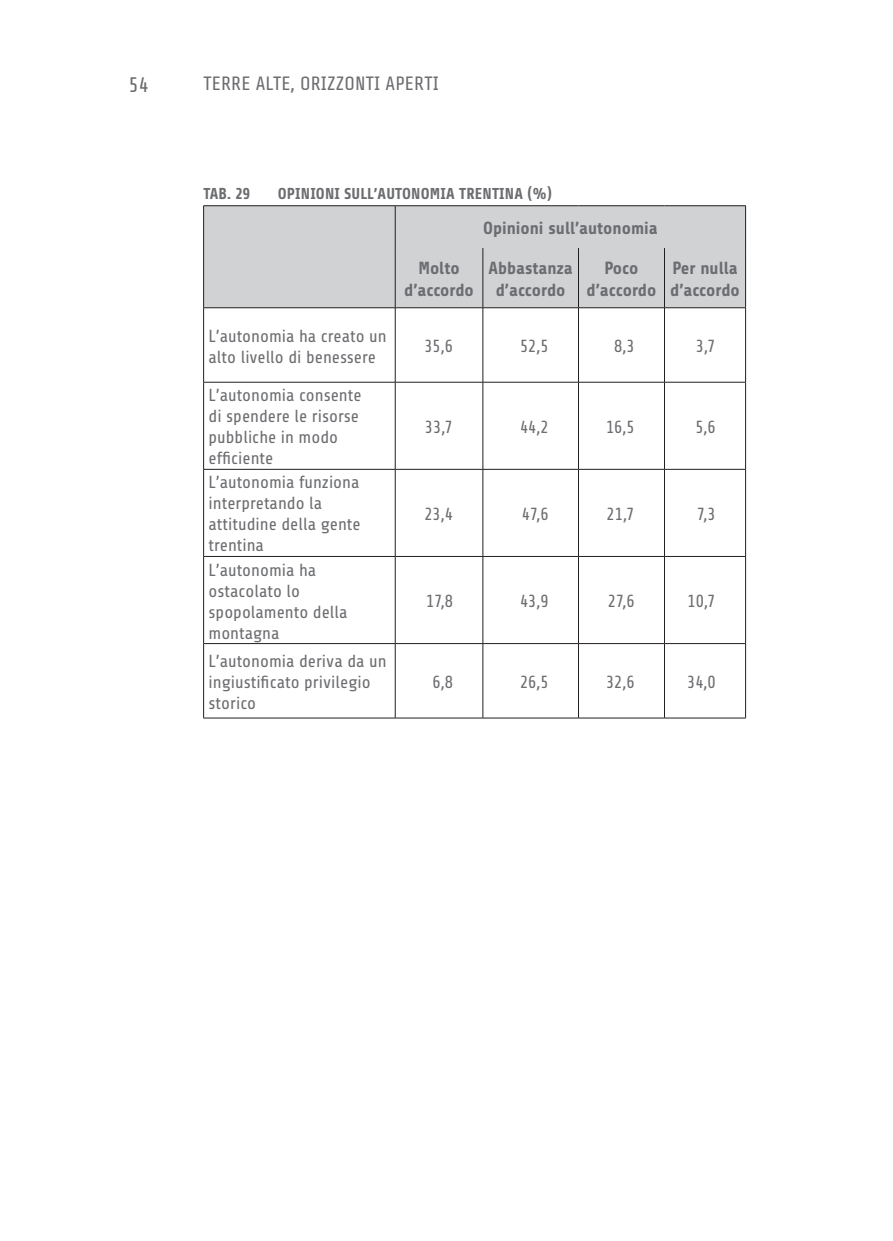
<style>
.page{position:relative;width:893px;height:1241px;background:#fff}
.page>*{position:absolute;margin:0;border:0;box-sizing:border-box;transform-origin:0 0}
.t1{font:21px "Share Tech";color:#6c6d70}
.t2{font:19.25px "Share Tech";letter-spacing:.01em;color:#6c6d70}
.t3{font:17.5px/21px "Share";color:#6c6d70}
.t4{font:700 17.5px/21px "Share";color:#6c6d70;text-align:center}
.t5{font:700 15.75px "Share";letter-spacing:.01em;color:#6c6d70}
</style>
<div class="page">
<div style="left:204px;top:206px;width:541px;height:101px;background:#d1d2d4"></div>
<hr style="left:203px;top:205px;width:192px;height:1px;background:#231f20">
<hr style="left:203px;top:206px;width:1px;height:42px;background:#231f20">
<hr style="left:395px;top:205px;width:88px;height:1px;background:#231f20">
<hr style="left:395px;top:206px;width:1px;height:42px;background:#231f20">
<hr style="left:483px;top:205px;width:95px;height:1px;background:#231f20">
<hr style="left:578px;top:205px;width:86px;height:1px;background:#231f20">
<hr style="left:664px;top:205px;width:82px;height:1px;background:#231f20">
<hr style="left:745px;top:206px;width:1px;height:42px;background:#231f20">
<hr style="left:203px;top:248px;width:1px;height:59px;background:#231f20">
<hr style="left:395px;top:248px;width:1px;height:59px;background:#231f20">
<hr style="left:483px;top:248px;width:1px;height:59px;background:#231f20">
<hr style="left:578px;top:248px;width:1px;height:59px;background:#231f20">
<hr style="left:664px;top:248px;width:1px;height:59px;background:#231f20">
<hr style="left:745px;top:248px;width:1px;height:59px;background:#231f20">
<hr style="left:203px;top:307px;width:192px;height:1px;background:#231f20">
<hr style="left:203px;top:308px;width:1px;height:74px;background:#231f20">
<hr style="left:395px;top:307px;width:88px;height:1px;background:#231f20">
<hr style="left:395px;top:308px;width:1px;height:74px;background:#231f20">
<hr style="left:483px;top:307px;width:95px;height:1px;background:#231f20">
<hr style="left:483px;top:308px;width:1px;height:74px;background:#231f20">
<hr style="left:578px;top:307px;width:86px;height:1px;background:#231f20">
<hr style="left:578px;top:308px;width:1px;height:74px;background:#231f20">
<hr style="left:664px;top:307px;width:82px;height:1px;background:#231f20">
<hr style="left:664px;top:308px;width:1px;height:74px;background:#231f20">
<hr style="left:745px;top:308px;width:1px;height:74px;background:#231f20">
<hr style="left:203px;top:382px;width:192px;height:1px;background:#231f20">
<hr style="left:203px;top:382px;width:1px;height:87px;background:#231f20">
<hr style="left:395px;top:382px;width:88px;height:1px;background:#231f20">
<hr style="left:395px;top:382px;width:1px;height:87px;background:#231f20">
<hr style="left:483px;top:382px;width:95px;height:1px;background:#231f20">
<hr style="left:483px;top:382px;width:1px;height:87px;background:#231f20">
<hr style="left:578px;top:382px;width:86px;height:1px;background:#231f20">
<hr style="left:578px;top:382px;width:1px;height:87px;background:#231f20">
<hr style="left:664px;top:382px;width:82px;height:1px;background:#231f20">
<hr style="left:664px;top:382px;width:1px;height:87px;background:#231f20">
<hr style="left:745px;top:382px;width:1px;height:87px;background:#231f20">
<hr style="left:203px;top:469px;width:192px;height:1px;background:#231f20">
<hr style="left:203px;top:469px;width:1px;height:87px;background:#231f20">
<hr style="left:395px;top:469px;width:88px;height:1px;background:#231f20">
<hr style="left:395px;top:469px;width:1px;height:87px;background:#231f20">
<hr style="left:483px;top:469px;width:95px;height:1px;background:#231f20">
<hr style="left:483px;top:469px;width:1px;height:87px;background:#231f20">
<hr style="left:578px;top:469px;width:86px;height:1px;background:#231f20">
<hr style="left:578px;top:469px;width:1px;height:87px;background:#231f20">
<hr style="left:664px;top:469px;width:82px;height:1px;background:#231f20">
<hr style="left:664px;top:469px;width:1px;height:87px;background:#231f20">
<hr style="left:745px;top:469px;width:1px;height:87px;background:#231f20">
<hr style="left:203px;top:556px;width:192px;height:1px;background:#231f20">
<hr style="left:203px;top:556px;width:1px;height:87px;background:#231f20">
<hr style="left:395px;top:556px;width:88px;height:1px;background:#231f20">
<hr style="left:395px;top:556px;width:1px;height:87px;background:#231f20">
<hr style="left:483px;top:556px;width:95px;height:1px;background:#231f20">
<hr style="left:483px;top:556px;width:1px;height:87px;background:#231f20">
<hr style="left:578px;top:556px;width:86px;height:1px;background:#231f20">
<hr style="left:578px;top:556px;width:1px;height:87px;background:#231f20">
<hr style="left:664px;top:556px;width:82px;height:1px;background:#231f20">
<hr style="left:664px;top:556px;width:1px;height:87px;background:#231f20">
<hr style="left:745px;top:556px;width:1px;height:87px;background:#231f20">
<hr style="left:203px;top:643px;width:192px;height:1px;background:#231f20">
<hr style="left:203px;top:643px;width:1px;height:74px;background:#231f20">
<hr style="left:395px;top:643px;width:88px;height:1px;background:#231f20">
<hr style="left:395px;top:643px;width:1px;height:74px;background:#231f20">
<hr style="left:483px;top:643px;width:95px;height:1px;background:#231f20">
<hr style="left:483px;top:643px;width:1px;height:74px;background:#231f20">
<hr style="left:578px;top:643px;width:86px;height:1px;background:#231f20">
<hr style="left:578px;top:643px;width:1px;height:74px;background:#231f20">
<hr style="left:664px;top:643px;width:82px;height:1px;background:#231f20">
<hr style="left:664px;top:643px;width:1px;height:74px;background:#231f20">
<hr style="left:745px;top:643px;width:1px;height:74px;background:#231f20">
<hr style="left:203px;top:717px;width:192px;height:1px;background:#231f20">
<hr style="left:395px;top:717px;width:88px;height:1px;background:#231f20">
<hr style="left:483px;top:717px;width:95px;height:1px;background:#231f20">
<hr style="left:578px;top:717px;width:86px;height:1px;background:#231f20">
<hr style="left:664px;top:717px;width:82px;height:1px;background:#231f20">
<p class="t1" style="left:129px;top:73px;width:21px">54</p>
<p class="t2" style="left:203px;top:73px;width:237px">TERRE ALTE, ORIZZONTI APERTI</p>
<p class="t5" style="left:203px;top:184px;width:48px">TAB. 29</p>
<p class="t5" style="left:278px;top:184px;width:276px">OPINIONI SULL’AUTONOMIA TRENTINA (%)</p>
<p class="t4" style="left:483px;top:218px;width:176px">Opinioni sull’autonomia</p>
<p class="t4" style="left:404px;top:258px;width:71px">Molto d’accordo</p>
<p class="t4" style="left:488px;top:258px;width:86px">Abbastanza d’accordo</p>
<p class="t4" style="left:587px;top:258px;width:71px">Poco d’accordo</p>
<p class="t4" style="left:670px;top:258px;width:71px;text-align:left">Per nulla d’accordo</p>
<p class="t3" style="left:209px;top:325px;width:180px">L’autonomia ha creato un alto livello di benessere</p>
<p class="t3" style="left:424px;top:336px;width:30px">35,6</p>
<p class="t3" style="left:520px;top:336px;width:30px">52,5</p>
<p class="t3" style="left:614px;top:336px;width:22px">8,3</p>
<p class="t3" style="left:696px;top:336px;width:21px">3,7</p>
<p class="t3" style="left:209px;top:385px;width:155px">L’autonomia consente di spendere le risorse pubbliche in modo efficiente</p>
<p class="t3" style="left:425px;top:416px;width:30px">33,7</p>
<p class="t3" style="left:520px;top:416px;width:30px">44,2</p>
<p class="t3" style="left:606px;top:416px;width:30px">16,5</p>
<p class="t3" style="left:695px;top:416px;width:22px">5,6</p>
<p class="t3" style="left:209px;top:472px;width:154px">L’autonomia funziona interpretando la attitudine della gente trentina</p>
<p class="t3" style="left:209px;top:559px;width:141px">L’autonomia ha ostacolato lo spopolamento della montagna</p>
<p class="t3" style="left:209px;top:650px;width:179px">L’autonomia deriva da un ingiustificato privilegio storico</p>
<p class="t3" style="left:424px;top:503px;width:30px">23,4</p>
<p class="t3" style="left:522px;top:503px;width:28px">47,6</p>
<p class="t3" style="left:606px;top:503px;width:30px">21,7</p>
<p class="t3" style="left:697px;top:503px;width:20px">7,3</p>
<p class="t3" style="left:426px;top:591px;width:28px">17,8</p>
<p class="t3" style="left:520px;top:591px;width:30px">43,9</p>
<p class="t3" style="left:608px;top:591px;width:28px">27,6</p>
<p class="t3" style="left:688px;top:591px;width:30px">10,7</p>
<p class="t3" style="left:433px;top:671px;width:22px">6,8</p>
<p class="t3" style="left:520px;top:671px;width:30px">26,5</p>
<p class="t3" style="left:606px;top:671px;width:30px">32,6</p>
<p class="t3" style="left:687px;top:671px;width:30px">34,0</p>
</div>
